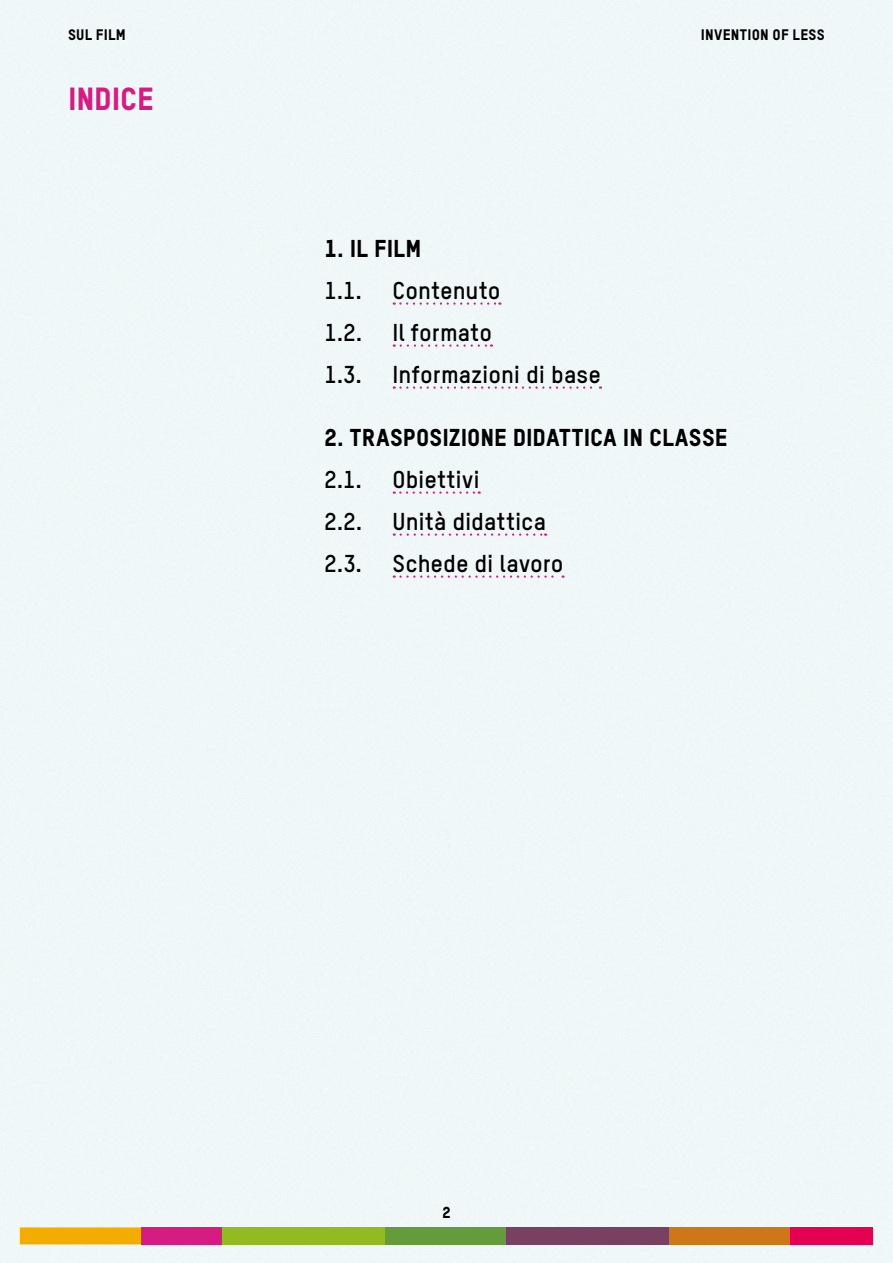
<style>
.page{position:relative;width:893px;height:1263px;background:#eff7f7}
.page>*{position:absolute;margin:0;border:0;box-sizing:border-box;transform-origin:0 0}
.t1{font:31.5px "TSTARPRO Headline";letter-spacing:-.005em;color:#d61b83}
.t2{font:700 24px "TSTARPRO";letter-spacing:.005em;color:#000}
.t3{font:24px "TSTARPRO Headline";letter-spacing:.005em;color:#000}
.t4{font:15.75px "TSTARPRO Headline";color:#000}
.t5{font:15px "TSTARPRO Headline";letter-spacing:.02em;color:#000}
</style>
<div class="page">
<div style="left:20px;top:1227px;width:121px;height:17px;background:#f2ad00"></div>
<div style="left:141px;top:1227px;width:82px;height:17px;background:#d61b83"></div>
<div style="left:223px;top:1227px;width:162px;height:17px;background:#93bb21"></div>
<div style="left:385px;top:1227px;width:122px;height:17px;background:#649b3b"></div>
<div style="left:507px;top:1227px;width:162px;height:17px;background:#784161"></div>
<div style="left:669px;top:1227px;width:122px;height:17px;background:#ce7717"></div>
<div style="left:791px;top:1227px;width:82px;height:17px;background:#e50051"></div>
<svg style="left:394px;top:302px;width:106px;height:3px"></svg>
<svg style="left:394px;top:491px;width:86px;height:3px"></svg>
<svg style="left:394px;top:386px;width:207px;height:3px"></svg>
<svg style="left:394px;top:575px;width:170px;height:3px"></svg>
<svg style="left:401px;top:344px;width:91px;height:3px"></svg>
<svg style="left:401px;top:533px;width:145px;height:3px"></svg>
<p class="t5" style="left:68px;top:25px;width:59px">SUL FILM</p>
<p class="t5" style="left:701px;top:25px;width:125px">INVENTION OF LESS</p>
<h1 class="t1" style="left:68px;top:79px;width:87px">INDICE</h1>
<p class="t3" style="left:325px;top:234px;width:98px">1. IL FILM</p>
<p class="t2" style="left:325px;top:275px;width:39px">1.1.</p>
<p class="t2" style="left:393px;top:275px;width:109px">Contenuto</p>
<p class="t2" style="left:325px;top:317px;width:39px">1.2.</p>
<p class="t2" style="left:393px;top:317px;width:101px">Il formato</p>
<p class="t2" style="left:325px;top:359px;width:39px">1.3.</p>
<p class="t2" style="left:393px;top:359px;width:210px">Informazioni di base</p>
<p class="t3" style="left:325px;top:423px;width:404px">2. TRASPOSIZIONE DIDATTICA IN CLASSE</p>
<p class="t2" style="left:325px;top:464px;width:39px">2.1.</p>
<p class="t2" style="left:393px;top:464px;width:89px">Obiettivi</p>
<p class="t2" style="left:325px;top:506px;width:39px">2.2.</p>
<p class="t2" style="left:393px;top:506px;width:155px">Unità didattica</p>
<p class="t2" style="left:325px;top:548px;width:39px">2.3.</p>
<p class="t2" style="left:393px;top:548px;width:173px">Schede di lavoro</p>
<p class="t4" style="left:442px;top:1202px;width:10px">2</p>
</div>
